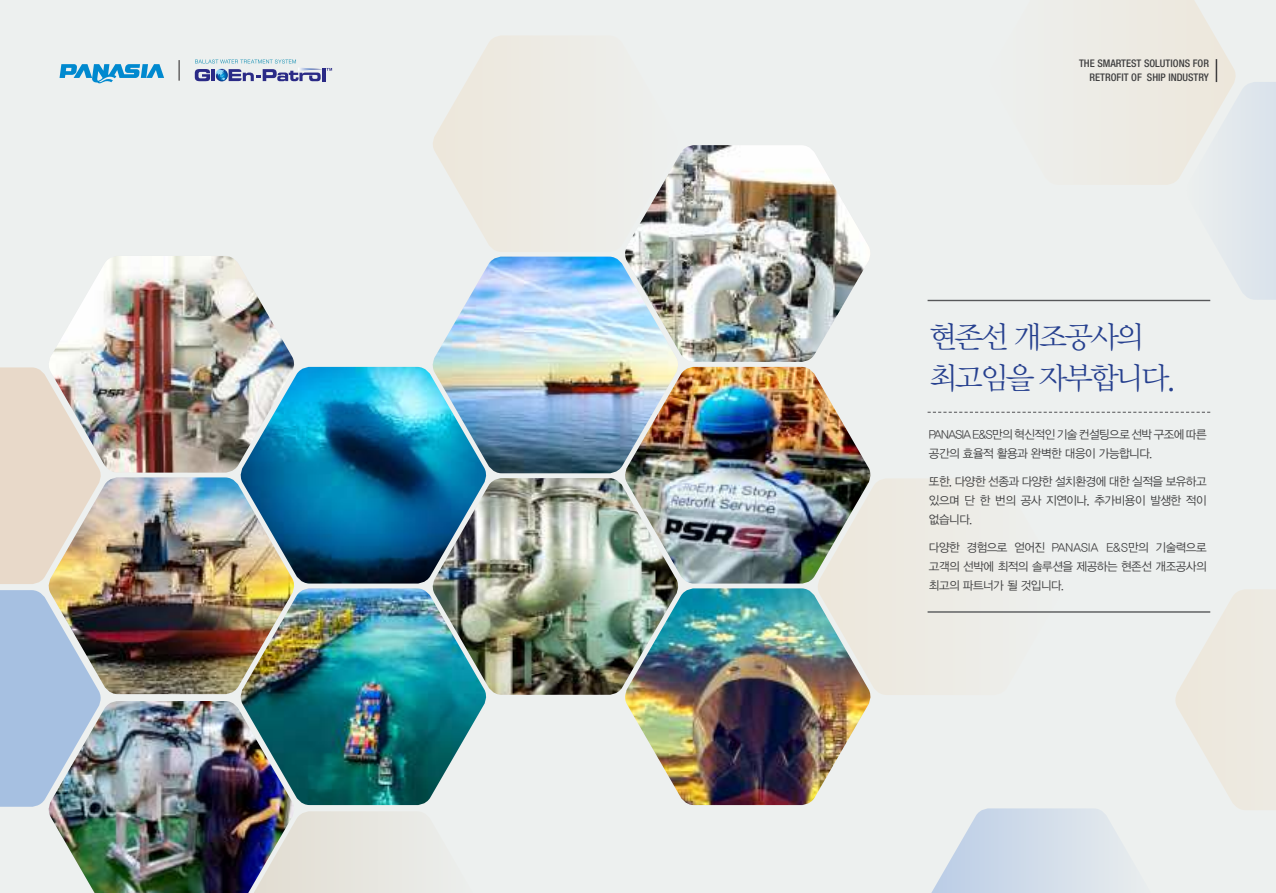
<style>
.page{position:relative;width:1276px;height:893px;background:#edf0ef}
.page>*{position:absolute;margin:0;border:0;box-sizing:border-box;transform-origin:0 0}
.t1{font:30.45px/41.4px "YDVY Mj O12";letter-spacing:-.1em;color:#253f8e}
.t2{font:11.85px/18.9px "YDVYGO12";letter-spacing:-.04em;color:#3e3e3f;text-align:justify}
.t3{font:500 condensed 10.5px/14.2px "Helvetica Neue LT Std";color:#3e3e3f;text-align:right}
</style>
<div class="page">
<img style="left:625px;top:588px;width:246px;height:217px">
<div style="left:296px;top:811px;width:113px;height:82px;background:#e6e5de"></div>
<svg style="left:433px;top:36px;width:122px;height:216px;fill:#edeae2"></svg>
<svg style="left:816px;top:479px;width:124px;height:216px;fill:#ede9e1"></svg>
<svg style="left:1184px;top:82px;width:92px;height:218px"></svg>
<svg style="left:1113px;top:0;width:124px;height:185px;fill:#edeae2"></svg>
<div style="left:0;top:367px;width:101px;height:217px;background:#e8d9c9"></div>
<div style="left:0;top:590px;width:101px;height:217px;background:#a6c0e1"></div>
<svg style="left:931px;top:808px;width:187px;height:85px"></svg>
<svg style="left:1175px;top:589px;width:101px;height:221px"></svg>
<img style="left:48px;top:477px;width:247px;height:217px">
<img style="left:46px;top:701px;width:249px;height:192px">
<img style="left:238px;top:588px;width:249px;height:217px">
<img style="left:430px;top:478px;width:250px;height:217px">
<img style="left:46px;top:256px;width:249px;height:217px">
<img style="left:238px;top:367px;width:250px;height:216px">
<img style="left:622px;top:367px;width:250px;height:216px">
<img style="left:625px;top:145px;width:245px;height:217px">
<img style="left:430px;top:257px;width:250px;height:216px">
<hr style="left:1215px;top:59px;width:2px;height:23px;background:#3e3e3f">
<svg style="left:60px;top:64px;width:104px;height:20px"></svg>
<svg style="left:179px;top:60px;width:1px;height:21px"></svg>
<svg style="left:195px;top:60px;width:137px;height:21px"></svg>
<svg style="left:927px;top:412px;width:283px;height:1px"></svg>
<hr style="left:927px;top:300px;width:283px;height:1px;background:#57585a">
<hr style="left:927px;top:611px;width:283px;height:2px;background:#57585a">
<p class="t3" style="left:1079px;top:56px;width:131px">THE SMARTEST SOLUTIONS FOR<br>RETROFIT OF SHIP INDUSTRY</p>
<h1 class="t1" style="left:929px;top:316px;width:251px">현존선 개조공사의 최고임을 자부합니다.</h1>
<p class="t2" style="left:929px;top:425px;width:279px">PANASIA E&amp;S만의 혁신적인 기술 컨설팅으로 선박 구조에 따른 공간의 효율적 활용과 완벽한 대응이 가능합니다.</p>
<p class="t2" style="left:929px;top:472px;width:279px">또한, 다양한 선종과 다양한 설치환경에 대한 실적을 보유하고 있으며 단 한 번의 공사 지연이나, 추가비용이 발생한 적이 없습니다.</p>
<p class="t2" style="left:929px;top:538px;width:279px">다양한 경험으로 얻어진 PANASIA E&amp;S만의 기술력으로 고객의 선박에 최적의 솔루션을 제공하는 현존선 개조공사의 최고의 파트너가 될 것입니다.</p>
</div>
